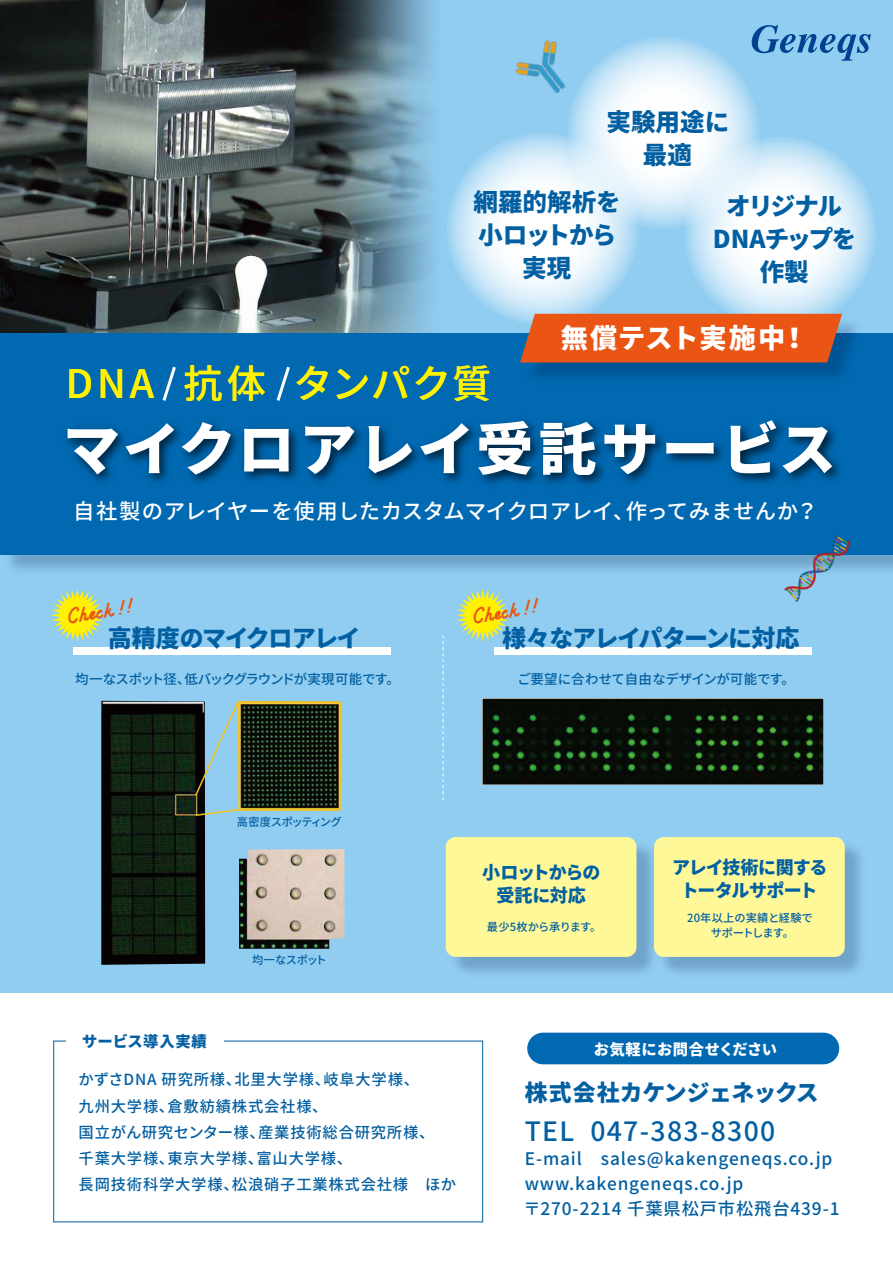
<style>
.page{position:relative;width:893px;height:1263px;background:#fff}
.page>*{position:absolute;margin:0;border:0;box-sizing:border-box;transform-origin:0 0}
.t1{font:900 57.15px "Noto Sans CJ Kjp";letter-spacing:.04em;color:#fff}
.t2{font:500 39.15px "Noto Sans CJ Kjp";letter-spacing:.045em;color:#fff100}
.t3{font:700 27.45px "Cheer Script 2 Edge";color:#ea5514}
.t4{font:900 27.15px "Noto Sans CJ Kjp";letter-spacing:.035em;color:#fff}
.t5{font:500 26.55px "Noto Sans CJ Kjp";letter-spacing:.05em;color:#025fa1}
.t6{font:900 24.6px/32.8px "Noto Sans CJ Kjp";letter-spacing:-.005em;color:#025fa1;text-align:center}
.t7{font:900 24.6px/32.8px "Noto Sans CJ Kjp";letter-spacing:-.055em;color:#025fa1;text-align:center}
.t8{font:900 24px "Noto Sans CJ Kjp";letter-spacing:-.055em;color:#025fa1}
.t9{font:900 22.8px "Noto Sans CJ Kjp";letter-spacing:-.01em;color:#025fa1}
.t10{font:500 21.3px "Noto Sans CJ Kjp";color:#fff}
.t11{font:900 18px/22.8px "Noto Sans CJ Kjp";letter-spacing:-.05em;color:#025fa1;text-align:center}
.t12{font:500 17.25px/24.9px "Noto Sans CJ Kjp";letter-spacing:.05em;color:#025fa1}
.t13{font:500 15.3px/26.1px "Noto Sans CJ Kjp";letter-spacing:.05em;color:#025fa1}
.t14{font:900 15.3px "Noto Sans CJ Kjp";letter-spacing:.03em;color:#fff}
.t15{font:900 15.3px "Noto Sans CJ Kjp";letter-spacing:.035em;color:#025fa1}
.t16{font:500 13.5px "Noto Sans CJ Kjp";letter-spacing:-.065em;color:#025fa1}
.t17{font:500 13.5px "Noto Sans CJ Kjp";letter-spacing:-.03em;color:#025fa1}
.t18{font:500 11.25px/15px "Noto Sans CJ Kjp";letter-spacing:-.01em;color:#025fa1;text-align:center}
.t19{font:500 11.25px "Noto Sans CJ Kjp";letter-spacing:-.03em;color:#025fa1}
.t20{font:500 11.25px "Noto Sans CJ Kjp";letter-spacing:-.055em;color:#025fa1}
</style>
<div class="page">
<div style="left:0;top:0;width:893px;height:993px;background:#91cdf1"></div>
<img style="left:0;top:0;width:481px;height:333px">
<div style="left:0;top:333px;width:893px;height:221px;background:#0069b2"></div>
<div style="left:73px;top:647px;width:318px;height:8px;background:#fff"></div>
<svg style="left:456px;top:589px;width:53px;height:52px"></svg>
<div style="left:494px;top:647px;width:317px;height:8px;background:#fff"></div>
<img style="left:446px;top:837px;width:207px;height:136px">
<div style="left:446px;top:837px;width:190px;height:120px;background:#fff899;border-radius:10px"></div>
<img style="left:654px;top:837px;width:207px;height:136px">
<div style="left:654px;top:837px;width:191px;height:120px;background:#fff899;border-radius:10px"></div>
<div style="left:53px;top:1041px;width:430px;height:181px;border:1px solid #025fa1"></div>
<div style="left:67px;top:1022px;width:157px;height:29px;background:#fff"></div>
<div style="left:527px;top:1033px;width:312px;height:31px;background:#0069b2;border-radius:16px"></div>
<svg style="left:752px;top:25px;width:119px;height:36px"></svg>
<img style="left:66px;top:420px;width:774px;height:65px">
<img style="left:483px;top:699px;width:341px;height:85px">
<img style="left:239px;top:849px;width:105px;height:100px">
<img style="left:101px;top:701px;width:104px;height:264px">
<svg style="left:194px;top:701px;width:44px;height:96px"></svg>
<svg style="left:194px;top:808px;width:44px;height:9px"></svg>
<img style="left:238px;top:701px;width:104px;height:110px">
<img style="left:515px;top:40px;width:69px;height:59px">
<div style="left:568px;top:37px;width:192px;height:192px;border:9px solid #fff;border-radius:50%"></div>
<svg style="left:572px;top:41px;width:183px;height:183px;background:#e4f2fb"></svg>
<div style="left:447px;top:133px;width:191px;height:192px;border:9px solid #fff;border-radius:50%"></div>
<svg style="left:451px;top:138px;width:183px;height:182px;background:#e2f1fa"></svg>
<div style="left:685px;top:137px;width:191px;height:192px;border:9px solid #fff;border-radius:50%"></div>
<svg style="left:689px;top:141px;width:183px;height:183px;background:#e2f1fa"></svg>
<img style="left:782px;top:535px;width:70px;height:67px">
<svg style="left:162px;top:366px;width:14px;height:35px"></svg>
<svg style="left:276px;top:366px;width:14px;height:35px"></svg>
<svg style="left:443px;top:635px;width:1px;height:166px"></svg>
<svg style="left:51px;top:589px;width:53px;height:52px"></svg>
<img style="left:520px;top:313px;width:336px;height:65px">
<div style="left:520px;top:314px;width:322px;height:48px;background:#ea5514"></div>
<h3 class="t6" style="left:606px;top:106px;width:124px">実験用途に最適</h3>
<h3 class="t6" style="left:473px;top:186px;width:149px">網羅的解析を小ロットから実現</h3>
<h3 class="t7" style="left:713px;top:190px;width:145px">オリジナル<br>DNAチップを作製</h3>
<h3 class="t4" style="left:561px;top:323px;width:249px">無償テスト実施中！</h3>
<h2 class="t2" style="left:66px;top:362px;width:427px">DNA 抗体 タンパク質</h2>
<h1 class="t1" style="left:63px;top:417px;width:775px">マイクロアレイ受託サービス</h1>
<h3 class="t10" style="left:73px;top:499px;width:746px">自社製のアレイヤーを使用したカスタムマイクロアレイ、作ってみませんか？</h3>
<h3 class="t3" style="left:66px;top:602px;width:69px;rotate:-10deg">Check !!</h3>
<h3 class="t8" style="left:108px;top:625px;width:254px">高精度のマイクロアレイ</h3>
<p class="t16" style="left:75px;top:672px;width:326px">均一なスポット径、低バックグラウンドが実現可能です。</p>
<h3 class="t3" style="left:471px;top:602px;width:69px;rotate:-10deg">Check !!</h3>
<h3 class="t8" style="left:502px;top:625px;width:299px">様々なアレイパターンに対応</h3>
<p class="t17" style="left:517px;top:672px;width:279px">ご要望に合わせて自由なデザインが可能です。</p>
<p class="t20" style="left:237px;top:815px;width:106px">高密度スポッティング</p>
<p class="t19" style="left:252px;top:953px;width:76px">均一なスポット</p>
<p class="t11" style="left:482px;top:862px;width:120px">小ロットからの受託に対応</p>
<p class="t19" style="left:487px;top:920px;width:116px">最少5枚から承ります。</p>
<p class="t11" style="left:672px;top:856px;width:157px">アレイ技術に関するトータルサポート</p>
<p class="t18" style="left:687px;top:910px;width:127px">20年以上の実績と経験でサポートします。</p>
<p class="t15" style="left:82px;top:1033px;width:126px">サービス導入実績</p>
<p class="t13" style="left:78px;top:1067px;width:379px">かずさDNA 研究所様、北里大学様、岐阜大学様、<br>九州大学様、倉敷紡績株式会社様、<br>国立がん研究センター様、産業技術総合研究所様、<br>千葉大学様、東京大学様、富山大学様、<br>長岡技術科学大学様、松浪硝子工業株式会社様　ほか</p>
<p class="t14" style="left:594px;top:1041px;width:185px">お気軽にお問合せください</p>
<h3 class="t9" style="left:525px;top:1080px;width:295px">株式会社カケンジェネックス</h3>
<h3 class="t5" style="left:525px;top:1116px;width:252px">TEL 047-383-8300</h3>
<p class="t12" style="left:524px;top:1147px;width:317px">E-mail　sales@kakengeneqs.co.jp www.kakengeneqs.co.jp〒270-2214 千葉県松戸市松飛台439-1</p>
</div>
